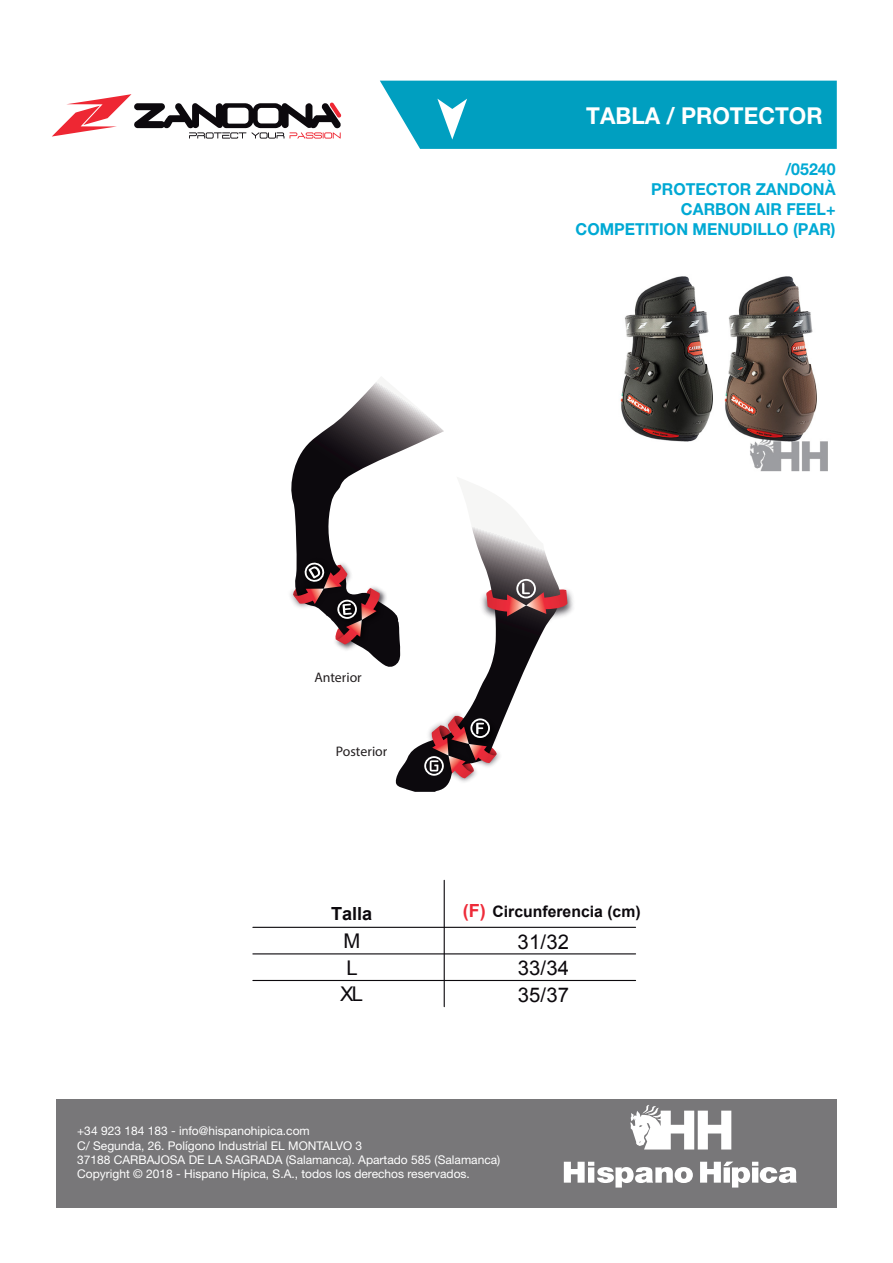
<style>
.page{position:relative;width:893px;height:1263px;background:#fff}
.page>*{position:absolute;margin:0;border:0;box-sizing:border-box;transform-origin:0 0}
.t1{font:700 23.25px "Helvetica Neue LT Std";color:#fff}
.t2{font:20.25px/26.4px "Arial";letter-spacing:.005em;color:#0c090d;text-align:justify}
.t3{font:700 18.15px "Arial";color:#0c090d}
.t4{font:700 16.5px/19.8px "Helvetica Neue LT Std";color:#00a9d4;text-align:right;scale:.96 1}
.t5{font:700 15.75px "Arial";color:#0c090d}
.t6{font:13.8px "Myriad Pro";color:#231f20}
.t7{font:12px/14.4px "Helvetica Neue LT Std";color:#fff}
.s1{font-size:18.15px;color:#ee2b39}
</style>
<div class="page">
<svg style="left:290px;top:382px;width:154px;height:285px"></svg>
<img style="left:561px;top:590px;width:12px;height:27px">
<svg style="left:395px;top:476px;width:166px;height:316px"></svg>
<img style="left:490px;top:710px;width:18px;height:18px">
<img style="left:428px;top:703px;width:62px;height:11px">
<img style="left:485px;top:728px;width:24px;height:54px">
<img style="left:411px;top:712px;width:60px;height:63px">
<img style="left:433px;top:779px;width:52px;height:13px">
<svg style="left:424px;top:714px;width:74px;height:65px"></svg>
<svg style="left:486px;top:579px;width:81px;height:37px;background:#8f575b"></svg>
<svg style="left:380px;top:81px;width:457px;height:68px;background:#0fa4c3"></svg>
<svg style="left:52px;top:94px;width:289px;height:45px"></svg>
<div style="left:56px;top:1099px;width:781px;height:108px;background:#787779"></div>
<svg style="left:564px;top:1162px;width:129px;height:25px"></svg>
<svg style="left:700px;top:1161px;width:97px;height:26px"></svg>
<svg style="left:630px;top:1105px;width:101px;height:44px"></svg>
<hr style="left:253px;top:980px;width:383px;height:1px;background:#0c090d">
<hr style="left:253px;top:953px;width:383px;height:1px;background:#0c090d">
<hr style="left:253px;top:927px;width:383px;height:1px;background:#0c090d">
<hr style="left:444px;top:880px;width:1px;height:127px;background:#0c090d">
<img style="left:620px;top:276px;width:208px;height:196px">
<p class="t6" style="left:314px;top:669px;width:49px">Anterior</p>
<p class="t6" style="left:336px;top:742px;width:53px">Posterior</p>
<h1 class="t1" style="left:586px;top:101px;width:238px">TABLA / PROTECTOR</h1>
<h3 class="t4" style="left:576px;top:159px;width:272px">/05240<br>PROTECTOR ZANDONÀ<br>CARBON AIR FEEL+<br>COMPETITION MENUDILLO (PAR)</h3>
<h3 class="t3" style="left:331px;top:902px;width:43px">Talla</h3>
<h3 class="t5" style="left:463px;top:901px;width:179px"><span class="s1">(F)</span> Circunferencia (cm)</h3>
<h2 class="t2" style="left:340px;top:928px;width:24px;text-align:center">M<br>L<br>XL</h2>
<h2 class="t2" style="left:518px;top:929px;width:53px">31/32<br>33/34<br>35/37</h2>
<p class="t7" style="left:77px;top:1123px;width:425px">+34 923 184 183 - info@hispanohipica.com<br>C/ Segunda, 26. Polígono Industrial EL MONTALVO 3<br>37188 CARBAJOSA DE LA SAGRADA (Salamanca). Apartado 585 (Salamanca)<br>Copyright © 2018 - Hispano Hípica, S.A., todos los derechos reservados.</p>
</div>
